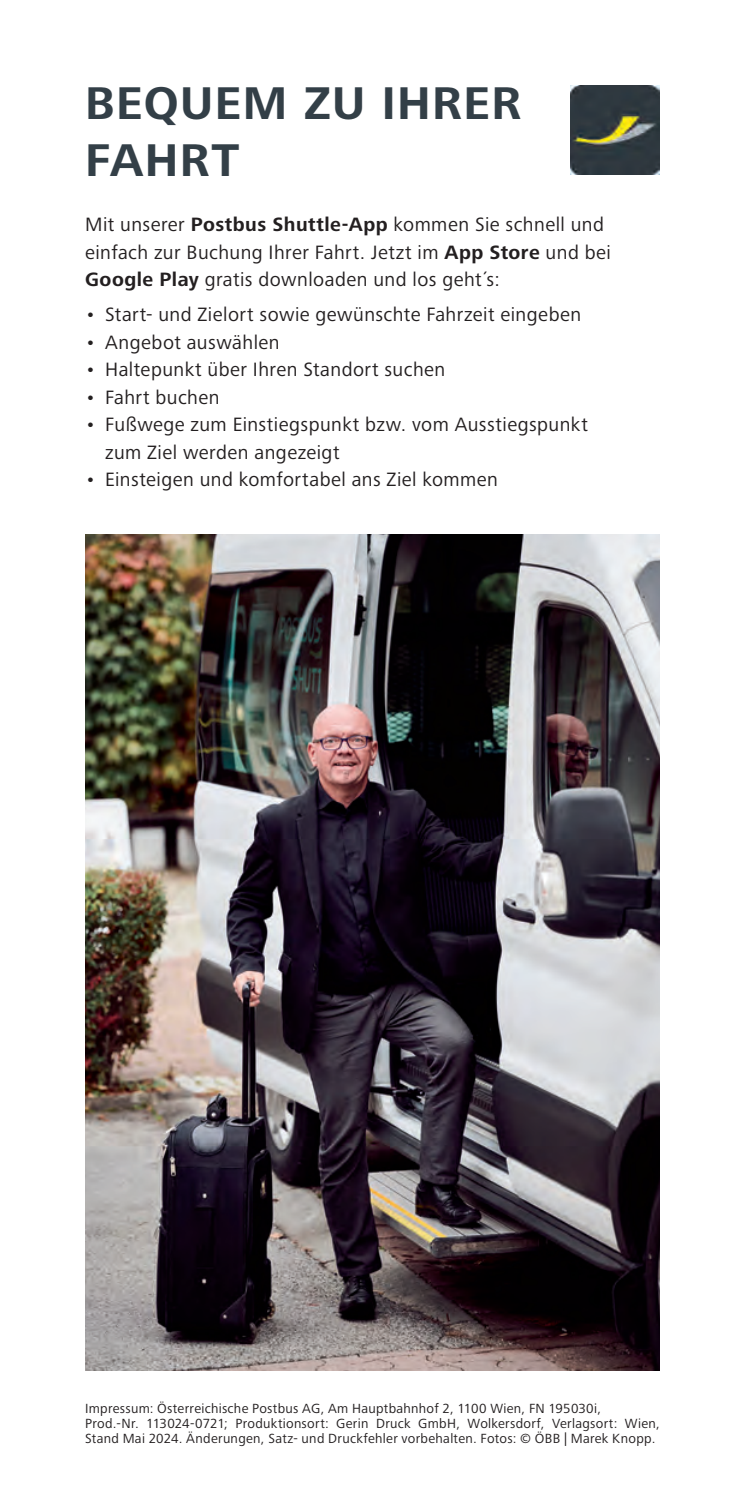
<style>
.page{position:relative;width:745px;height:1489px;background:#fff}
.page>*{position:absolute;margin:0;border:0;box-sizing:border-box;transform-origin:0 0}
.t1{font:700 47.5px/57px "Frutiger Next Pro";letter-spacing:.03em;color:#333f47}
.t2{font:20px/27.5px "Frutiger Next Pro";letter-spacing:.025em;color:#231f20}
.t3{font:13.75px/15px "Frutiger Next Pro";letter-spacing:.02em;color:#231f20}
.s1{font-weight:700}
</style>
<div class="page">
<img style="left:85px;top:534px;width:574px;height:835px">
<img style="left:570px;top:85px;width:89px;height:89px">
<h1 class="t1" style="left:85px;top:75px;width:437px">BEQUEM ZU IHRER<br>FAHRT</h1>
<p class="t2" style="left:85px;top:211px;width:527px">Mit unserer <span class="s1">Postbus Shuttle-App</span> kommen Sie schnell und einfach zur Buchung Ihrer Fahrt. Jetzt im <span class="s1">App Store</span> und bei<br><span class="s1">Google Play</span> gratis downloaden und los geht´s:</p>
<p class="t2" style="left:85px;top:300px;width:497px">• Start- und Zielort sowie gewünschte Fahrzeit eingeben</p>
<p class="t2" style="left:85px;top:328px;width:196px">• Angebot auswählen</p>
<p class="t2" style="left:85px;top:355px;width:361px">• Haltepunkt über Ihren Standort suchen</p>
<p class="t2" style="left:85px;top:383px;width:136px">• Fahrt buchen</p>
<p class="t2" style="left:105px;top:410px;width:484px;text-indent:-20px">• Fußwege zum Einstiegspunkt bzw. vom Ausstiegspunkt zum Ziel werden angezeigt</p>
<p class="t2" style="left:85px;top:465px;width:414px">• Einsteigen und komfortabel ans Ziel kommen</p>
<p class="t3" style="left:85px;top:1400px;width:576px">Impressum: Österreichische Postbus AG, Am Hauptbahnhof 2, 1100 Wien, FN 195030i,<br>Prod.-Nr. 113024-0721; Produktionsort: Gerin Druck GmbH, Wolkersdorf, Verlagsort: Wien,<br>Stand Mai 2024. Änderungen, Satz- und Druckfehler vorbehalten. Fotos: © ÖBB | Marek Knopp.</p>
</div>
